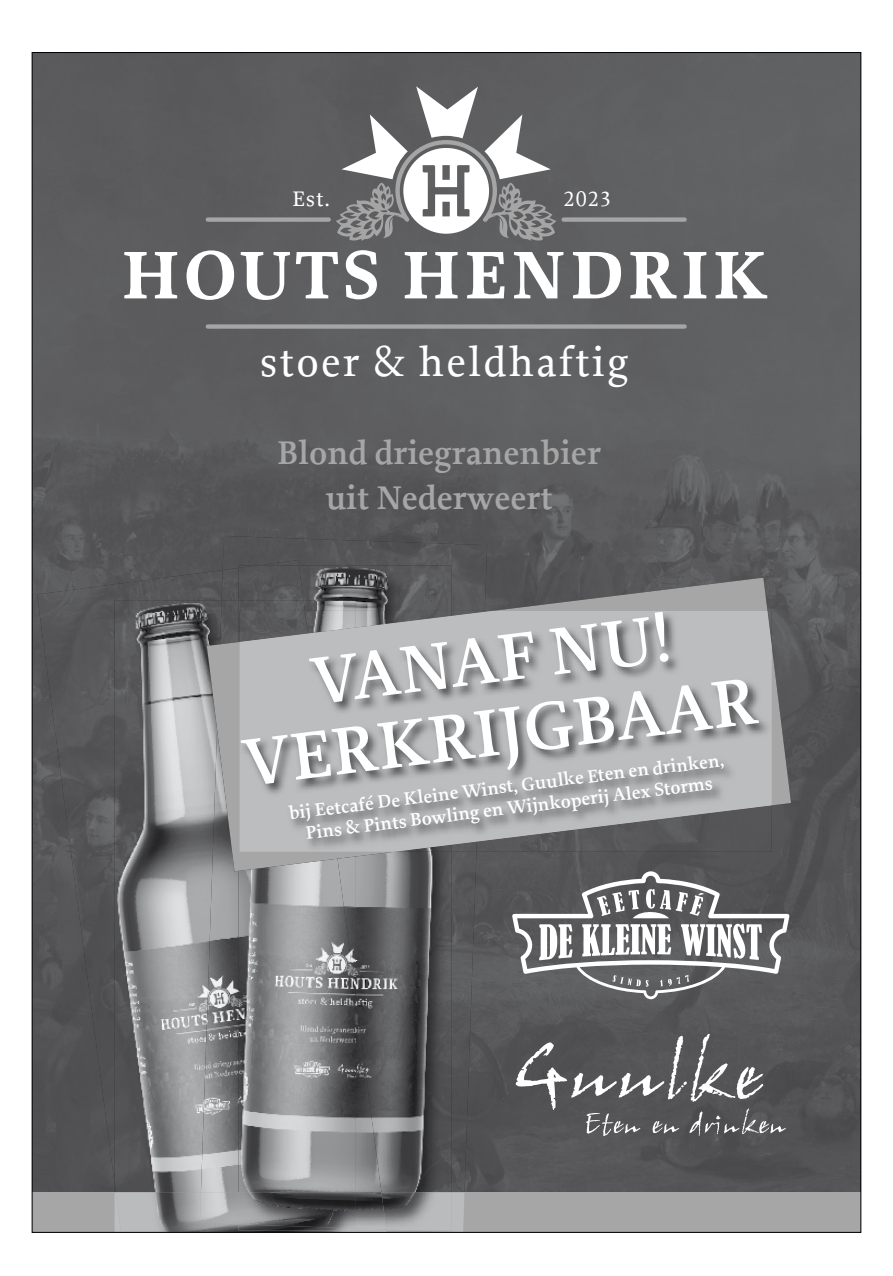
<style>
.page{position:relative;width:893px;height:1276px;background:#fff}
.page>*{position:absolute;margin:0;border:0;box-sizing:border-box;transform-origin:0 0}
.t1{font:700 70.95px "Proforma";letter-spacing:.05em;color:#fff}
.t2{font:600 70.05px/72.8px "Proforma";color:#fff;text-align:center}
.t3{font:500 43.05px "Proforma";letter-spacing:.05em;color:#fff}
.t4{font:600 34.5px/45.6px "Proforma";color:#a6a6a6;text-align:center}
.t5{font:500 22.05px "Proforma";letter-spacing:.05em;color:#fff}
.t6{font:600 18.9px/21.9px "Proforma";color:#fff;text-align:center}
</style>
<div class="page">
<div style="left:34px;top:54px;width:825px;height:380px;background:#5e5f61"></div>
<img style="left:34px;top:434px;width:189px;height:160px">
<img style="left:223px;top:434px;width:636px;height:128px">
<div style="left:487px;top:562px;width:150px;height:15px;background:#545456"></div>
<img style="left:637px;top:562px;width:222px;height:32px">
<div style="left:34px;top:594px;width:29px;height:598px;background:#535355"></div>
<img style="left:766px;top:594px;width:93px;height:598px">
<div style="left:63px;top:833px;width:32px;height:359px;background:#515153"></div>
<img style="left:476px;top:871px;width:290px;height:321px">
<img style="left:95px;top:1068px;width:20px;height:124px">
<img style="left:127px;top:1232px;width:320px;height:1px">
<div style="left:203px;top:138px;width:486px;height:193px;background:#5e5f61"></div>
<svg style="left:336px;top:86px;width:220px;height:155px"></svg>
<div style="left:32px;top:1192px;width:828px;height:40px;background:#a6a6a6"></div>
<img style="left:115px;top:1192px;width:266px;height:38px">
<img style="left:98px;top:582px;width:31px;height:601px">
<img style="left:68px;top:586px;width:31px;height:482px">
<img style="left:37px;top:590px;width:31px;height:243px">
<img style="left:129px;top:570px;width:93px;height:31px">
<img style="left:115px;top:601px;width:92px;height:591px">
<img style="left:116px;top:1192px;width:123px;height:38px">
<img style="left:356px;top:1228px;width:25px;height:2px">
<img style="left:239px;top:1228px;width:117px;height:2px">
<img style="left:223px;top:536px;width:264px;height:41px">
<img style="left:222px;top:560px;width:77px;height:17px">
<img style="left:305px;top:565px;width:147px;height:12px">
<img style="left:239px;top:565px;width:66px;height:12px">
<img style="left:356px;top:871px;width:120px;height:321px">
<img style="left:452px;top:1192px;width:12px;height:38px">
<img style="left:200px;top:729px;width:39px;height:495px">
<img style="left:381px;top:1192px;width:71px;height:38px">
<img style="left:356px;top:998px;width:25px;height:194px">
<img style="left:239px;top:871px;width:117px;height:357px">
<svg style="left:207px;top:577px;width:584px;height:294px;background:#737375"></svg>
<img style="left:240px;top:611px;width:532px;height:240px">
<svg style="left:516px;top:1034px;width:270px;height:102px;background:#676769"></svg>
<svg style="left:512px;top:871px;width:277px;height:128px"></svg>
<p class="t5" style="left:293px;top:185px;width:39px">Est.</p>
<p class="t5" style="left:564px;top:185px;width:49px">2023</p>
<h1 class="t1" style="left:121px;top:230px;width:648px">HOUTS HENDRIK</h1>
<h3 class="t3" style="left:260px;top:336px;width:370px">stoer &amp; heldhaftig</h3>
<h3 class="t4" style="left:277px;top:429px;width:325px">Blond driegranenbier uit Nederweert</h3>
<h2 class="t2" style="left:230px;top:654px;width:519px;rotate:-7deg">VANAF NU!<br>VERKRIJGBAAR</h2>
<p class="t6" style="left:288px;top:802px;width:445px;rotate:-7deg">bij Eetcafé D e Kleine W inst,Guulke Eten en drinken,<br>Pins &amp; Pints Bowling en W ijnkoperij Alex Storm s</p>
</div>
